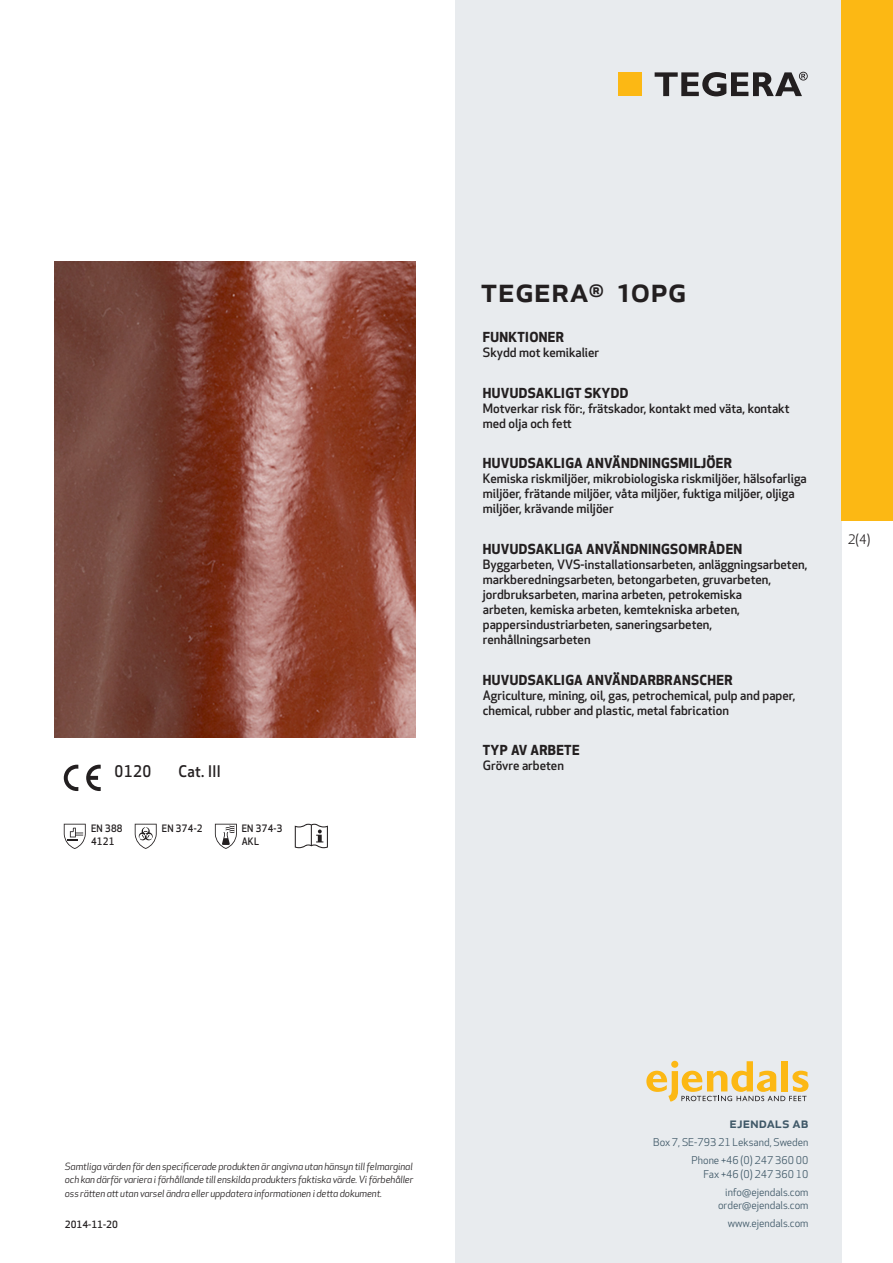
<style>
.page{position:relative;width:893px;height:1263px;background:#fff}
.page>*{position:absolute;margin:0;border:0;box-sizing:border-box;transform-origin:0 0}
.prodname{font:500 34.5px "Apex New";color:#231f20}
.Artikel{font:500 15.6px "Apex New";letter-spacing:.025em;color:#231f20;scale:.95 1}
.t1{font:500 15px "Apex New";color:#405968}
.Funktion_body{font:700 13.5px "Apex New";letter-spacing:.025em;color:#231f20}
.t2{font:12.75px "Apex New";color:#231f20}
.Funktion_body-2{font:500 12.6px/15px "Apex New";color:#231f20}
.t3{font:10.5px/18px "Apex New";color:#405968;text-align:right}
.Artikel-2{font:500 10.05px/13.2px "Apex New";letter-spacing:.025em;color:#231f20;scale:.95 1}
.t4{font:italic 9.75px/13.5px "Apex New";letter-spacing:-.01em;color:#231f20;text-align:justify}
.Sidfot_datum{font:500 9.75px "Apex New";color:#231f20}
</style>
<div class="page">
<div style="left:455px;top:0;width:387px;height:1263px;background:#e8ebee"></div>
<svg style="left:646px;top:1061px;width:162px;height:40px"></svg>
<div style="left:842px;top:0;width:51px;height:520px;background:#fcb814"></div>
<div style="left:618px;top:72px;width:24px;height:24px;background:#fcb814"></div>
<svg style="left:655px;top:72px;width:153px;height:24px"></svg>
<svg style="left:86px;top:765px;width:15px;height:26px"></svg>
<svg style="left:64px;top:765px;width:14px;height:26px"></svg>
<svg style="left:64px;top:824px;width:22px;height:25px"></svg>
<svg style="left:135px;top:824px;width:22px;height:25px"></svg>
<svg style="left:215px;top:824px;width:22px;height:25px"></svg>
<svg style="left:295px;top:824px;width:33px;height:24px"></svg>
<img style="left:54px;top:261px;width:361px;height:477px">
<p class="Artikel" style="left:115px;top:761px;width:40px">0120</p>
<p class="Artikel" style="left:178px;top:761px;width:46px">Cat. III</p>
<p class="Artikel-2" style="left:91px;top:821px;width:35px">EN 388<br>4121</p>
<p class="Artikel-2" style="left:162px;top:821px;width:44px">EN 374-2</p>
<p class="Artikel-2" style="left:242px;top:821px;width:44px">EN 374-3<br>AKL</p>
<p class="prodname" style="left:480px;top:266px;width:208px">TEGERA<sup>®</sup> 10PG</p>
<p class="Funktion_body" style="left:483px;top:327px;width:83px">FUNKTIONER</p>
<p class="Funktion_body-2" style="left:483px;top:345px;width:118px">Skydd mot kemikalier</p>
<p class="Funktion_body" style="left:483px;top:383px;width:147px">HUVUDSAKLIGT SKYDD</p>
<p class="Funktion_body-2" style="left:483px;top:400px;width:308px">Motverkar risk för:, frätskador, kontakt med väta, kontakt med olja och fett</p>
<p class="Funktion_body" style="left:483px;top:453px;width:251px">HUVUDSAKLIGA ANVÄNDNINGSMILJÖER</p>
<p class="Funktion_body-2" style="left:483px;top:471px;width:325px">Kemiska riskmiljöer, mikrobiologiska riskmiljöer, hälsofarliga miljöer, frätande miljöer, våta miljöer, fuktiga miljöer, oljiga miljöer, krävande miljöer</p>
<p class="Funktion_body" style="left:483px;top:539px;width:261px">HUVUDSAKLIGA ANVÄNDNINGSOMRÅDEN</p>
<p class="Funktion_body-2" style="left:483px;top:556px;width:326px">Byggarbeten, VVS-installationsarbeten, anläggningsarbeten, markberedningsarbeten, betongarbeten, gruvarbeten, jordbruksarbeten, marina arbeten, petrokemiska<br>arbeten, kemiska arbeten, kemtekniska arbeten, pappersindustriarbeten, saneringsarbeten, renhållningsarbeten</p>
<p class="Funktion_body" style="left:483px;top:670px;width:251px">HUVUDSAKLIGA ANVÄNDARBRANSCHER</p>
<p class="Funktion_body-2" style="left:483px;top:687px;width:314px">Agriculture, mining, oil, gas, petrochemical, pulp and paper, chemical, rubber and plastic, metal fabrication</p>
<p class="Funktion_body" style="left:483px;top:740px;width:98px">TYP AV ARBETE</p>
<p class="Funktion_body-2" style="left:483px;top:758px;width:83px">Grövre arbeten</p>
<p class="t2" style="left:848px;top:531px;width:24px">2(4)</p>
<p class="t4" style="left:65px;top:1159px;width:350px">Samtliga värden för den specificerade produkten är angivna utan hänsyn till felmarginal och kan därför variera i förhållande till enskilda produkters faktiska värde. Vi förbehåller oss rätten att utan varsel ändra eller uppdatera informationen i detta dokument.</p>
<p class="Sidfot_datum" style="left:65px;top:1218px;width:54px">2014-11-20</p>
<p class="t1" style="left:729px;top:1113px;width:80px">ejendals ab</p>
<p class="t3" style="left:653px;top:1133px;width:157px">Box 7, SE-793 21 Leksand, Sweden<br>Phone +46 (0) 247 360 00</p>
<p class="t3" style="left:703px;top:1165px;width:107px">Fax +46 (0) 247 360 10 info@ejendals.com</p>
<p class="t3" style="left:718px;top:1196px;width:92px">order@ejendals.com</p>
<p class="t3" style="left:728px;top:1215px;width:82px">www.ejendals.com</p>
</div>
